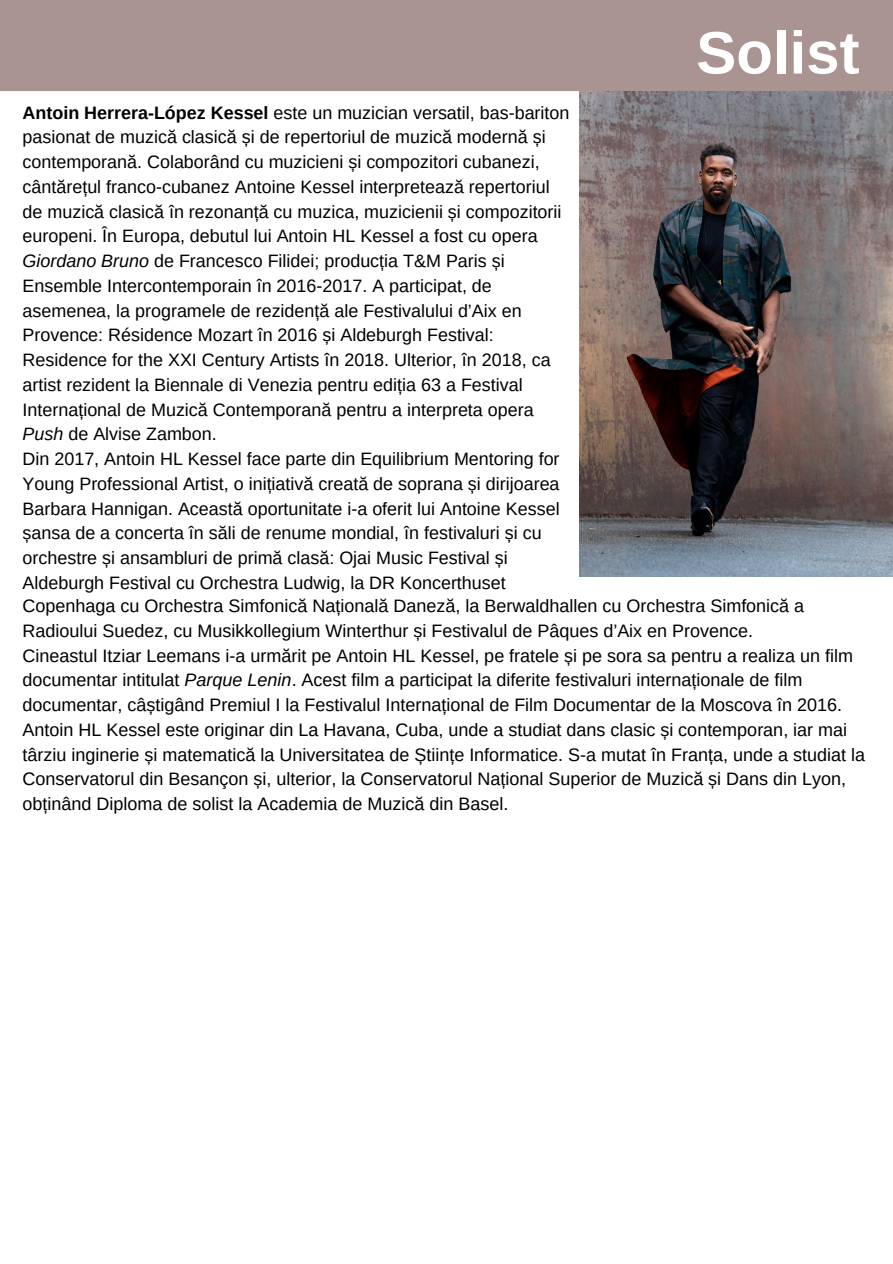
<style>
.page{position:relative;width:893px;height:1264px;background:#fff}
.page>*{position:absolute;margin:0;border:0;box-sizing:border-box;transform-origin:0 0}
.t1{font:700 60px "Arimo";color:#fff}
.t2{font:18px/24.8px "Arimo";color:#000}
.t3{font:17.85px/24.8px "Arimo";color:#000}
.s1{font-weight:700}
.s2{font-style:italic}
</style>
<div class="page">
<div style="left:0;top:0;width:892px;height:91px;background:#aa9492"></div>
<img style="left:579px;top:91px;width:313px;height:486px">
<p class="t1" style="left:696px;top:19px;width:165px">Solist</p>
<p class="t3" style="left:23px;top:100px;width:548px"><span class="s1">Antoin Herrera-López Kessel</span> este un muzician versatil, bas-bariton pasionat de muzică clasică și de repertoriul de muzică modernă și contemporană. Colaborând cu muzicieni și compozitori cubanezi, cântărețul franco-cubanez Antoine Kessel interpretează repertoriul de muzică clasică în rezonanță cu muzica, muzicienii și compozitorii europeni. În Europa, debutul lui Antoin HL Kessel a fost cu opera <span class="s2">Giordano Bruno</span> de Francesco Filidei; producția T&amp;M Paris și Ensemble Intercontemporain în 2016-2017. A participat, de asemenea, la programele de rezidență ale Festivalului d’Aix en Provence: Résidence Mozart în 2016 și Aldeburgh Festival:<br>Residence for the XXI Century Artists în 2018. Ulterior, în 2018, ca artist rezident la Biennale di Venezia pentru ediția 63 a Festival Internațional de Muzică Contemporană pentru a interpreta opera <span class="s2">Push</span> de Alvise Zambon.</p>
<p class="t3" style="left:23px;top:446px;width:538px">Din 2017, Antoin HL Kessel face parte din Equilibrium Mentoring for Young Professional Artist, o inițiativă creată de soprana și dirijoarea Barbara Hannigan. Această oportunitate i-a oferit lui Antoine Kessel șansa de a concerta în săli de renume mondial, în festivaluri și cu orchestre și ansambluri de primă clasă: Ojai Music Festival și Aldeburgh Festival cu Orchestra Ludwig, la DR Koncerthuset</p>
<p class="t2" style="left:23px;top:593px;width:783px">Copenhaga cu Orchestra Simfonică Națională Daneză, la Berwaldhallen cu Orchestra Simfonică a<br>Radioului Suedez, cu Musikkollegium Winterthur și Festivalul de Pâques d’Aix en Provence.</p>
<p class="t2" style="left:23px;top:643px;width:832px">Cineastul Itziar Leemans i-a urmărit pe Antoin HL Kessel, pe fratele și pe sora sa pentru a realiza un film documentar intitulat <span class="s2">Parque Lenin</span>. Acest film a participat la diferite festivaluri internaționale de film documentar, câștigând Premiul I la Festivalul Internațional de Film Documentar de la Moscova în 2016.</p>
<p class="t2" style="left:23px;top:717px;width:843px">Antoin HL Kessel este originar din La Havana, Cuba, unde a studiat dans clasic și contemporan, iar mai târziu inginerie și matematică la Universitatea de Științe Informatice. S-a mutat în Franța, unde a studiat la Conservatorul din Besançon și, ulterior, la Conservatorul Național Superior de Muzică și Dans din Lyon, obținând Diploma de solist la Academia de Muzică din Basel.</p>
</div>
